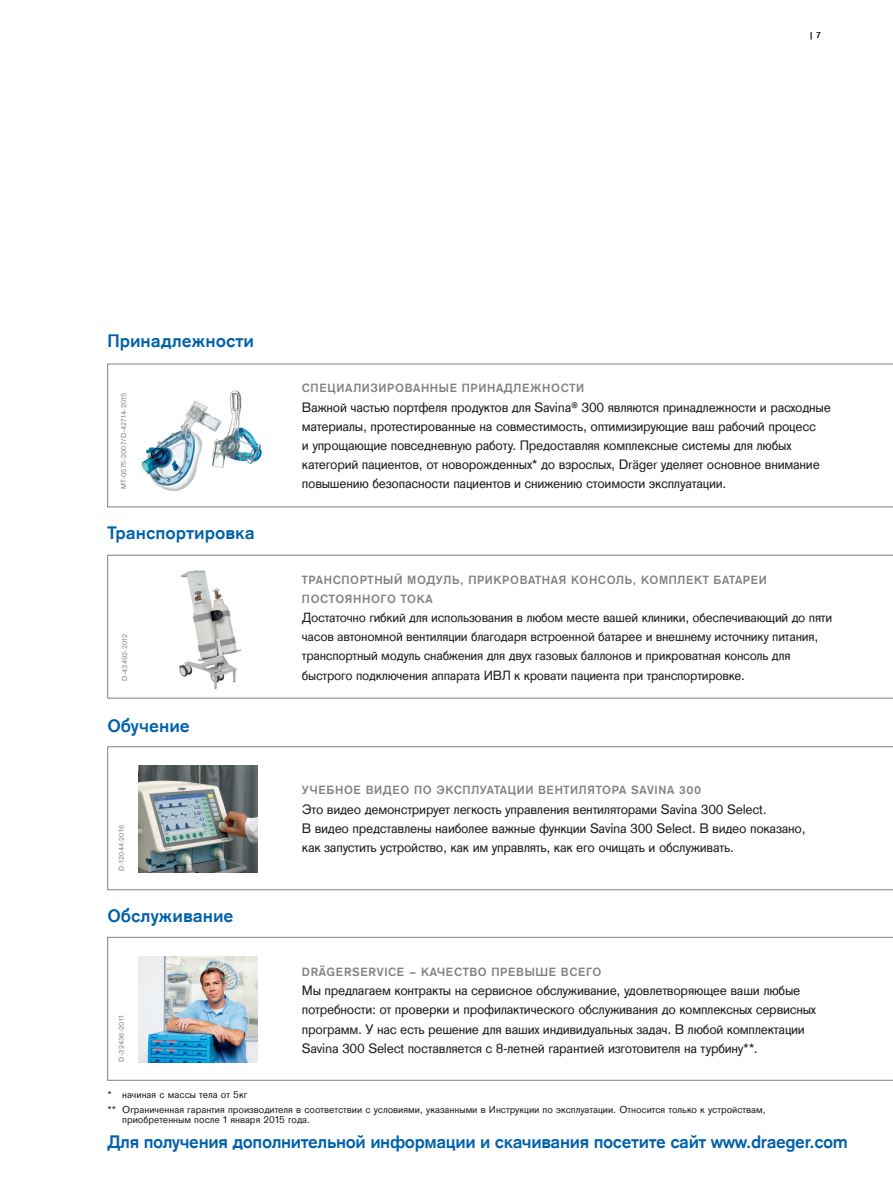
<style>
.page{position:relative;width:893px;height:1191px;background:#fff}
.page>*{position:absolute;margin:0;border:0;box-sizing:border-box;transform-origin:0 0}
.Subheading_1{font:700 18.75px "Draeger Sans Global";letter-spacing:-.02em;color:#0161aa}
.Introductory_text{font:700 18.75px "Draeger Sans Global";color:#0161aa}
.Body_text_DraeSansRe{font:14.25px/19.2px "Draeger Sans Global";letter-spacing:-.02em;color:#231f20}
.Body_text_DraeSansRe-2{font:13.8px/19.2px "Draeger Sans Global";letter-spacing:-.02em;color:#231f20}
.Subheading_1-2{font:700 12.3px/19.2px "Draeger Sans Global";letter-spacing:.05em;color:#808285}
.Fußnote{font:10.5px/10.5px "Draeger Sans Global";color:#231f20}
.Pagination{font:9px "Draeger Sans Global";color:#231f20}
.Bildnummer_-_5_5{font:7.5px "Draeger Sans Global";letter-spacing:.025em;color:#808285}
</style>
<div class="page">
<svg style="left:107px;top:746px;width:786px;height:144px"></svg>
<svg style="left:107px;top:555px;width:786px;height:143px"></svg>
<svg style="left:107px;top:364px;width:786px;height:143px"></svg>
<img style="left:154px;top:563px;width:103px;height:132px">
<svg style="left:107px;top:937px;width:786px;height:143px"></svg>
<img style="left:138px;top:956px;width:120px;height:106px">
<img style="left:138px;top:766px;width:120px;height:106px">
<img style="left:139px;top:396px;width:86px;height:99px">
<img style="left:208px;top:389px;width:57px;height:81px">
<p class="Pagination" style="left:809px;top:30px;width:13px">| 7</p>
<p class="Introductory_text" style="left:107px;top:330px;width:148px">Принадлежности</p>
<p class="Bildnummer_-_5_5" style="left:119px;top:489px;width:98px;rotate:-90deg">MT-0575-2007/D-42714-2015</p>
<p class="Introductory_text" style="left:107px;top:521px;width:149px">Транспортировка</p>
<p class="Bildnummer_-_5_5" style="left:120px;top:681px;width:49px;rotate:-90deg">D-43492-2012</p>
<p class="Introductory_text" style="left:107px;top:714px;width:84px">Обучение</p>
<p class="Bildnummer_-_5_5" style="left:117px;top:871px;width:47px;rotate:-90deg">D-12044-2016</p>
<p class="Introductory_text" style="left:107px;top:904px;width:128px">Обслуживание</p>
<p class="Bildnummer_-_5_5" style="left:117px;top:1061px;width:47px;rotate:-90deg">D-32436-2011</p>
<p class="Subheading_1-2" style="left:302px;top:378px;width:284px">СПЕЦИАЛИЗИРОВАННЫЕ ПРИНАДЛЕЖНОСТИ</p>
<p class="Body_text_DraeSansRe" style="left:302px;top:397px;width:530px">Важной частью портфеля продуктов для Savina® 300 являются принадлежности и расходные материалы, протестированные на совместимость, оптимизирующие ваш рабочий процесс<br>и упрощающие повседневную работу. Предоставляя комплексные системы для любых категорий пациентов, от новорожденных* до взрослых, Dräger уделяет основное внимание повышению безопасности пациентов и снижению стоимости эксплуатации.</p>
<p class="Subheading_1-2" style="left:302px;top:570px;width:467px">ТРАНСПОРТНЫЙ МОДУЛЬ, ПРИКРОВАТНАЯ КОНСОЛЬ, КОМПЛЕКТ БАТАРЕИ<br>ПОСТОЯННОГО ТОКА</p>
<p class="Body_text_DraeSansRe-2" style="left:302px;top:607px;width:532px">Достаточно гибкий для использования в любом месте вашей клиники, обеспечивающий до пяти часов автономной вентиляции благодаря встроенной батарее и внешнему источнику питания, транспортный модуль снабжения для двух газовых баллонов и прикроватная консоль для</p>
<p class="Body_text_DraeSansRe-2" style="left:302px;top:665px;width:445px">быстрого подключения аппарата ИВЛ к кровати пациента при транспортировке.</p>
<p class="Subheading_1-2" style="left:302px;top:780px;width:401px">УЧЕБНОЕ ВИДЕО ПО ЭКСПЛУАТАЦИИ ВЕНТИЛЯТОРА SAVINA 300</p>
<p class="Body_text_DraeSansRe" style="left:302px;top:799px;width:505px">Это видео демонстрирует легкость управления вентиляторами Savina 300 Select.<br>В видео представлены наиболее важные функции Savina 300 Select. В видео показано, как запустить устройство, как им управлять, как его очищать и обслуживать.</p>
<p class="Subheading_1-2" style="left:302px;top:962px;width:301px">DRÄGERSERVICE – КАЧЕСТВО ПРЕВЫШЕ ВСЕГО</p>
<p class="Body_text_DraeSansRe" style="left:302px;top:980px;width:516px">Мы предлагаем контракты на сервисное обслуживание, удовлетворяющее ваши любые потребности: от проверки и профилактического обслуживания до комплексных сервисных программ. У нас есть решение для ваших индивидуальных задач. В любой комплектации Savina 300 Select поставляется с 8-летней гарантией изготовителя на турбину**.</p>
<p class="Fußnote" style="left:107px;top:1089px;width:141px">* начиная с массы тела от 5кг</p>
<p class="Fußnote" style="left:122px;top:1103px;width:645px;text-indent:-15px">** Ограниченная гарантия производителя в соответствии с условиями, указанными в Инструкции по эксплуатации. Относится только к устройствам, приобретенным после 1 января 2015 года.</p>
<p class="Subheading_1" style="left:107px;top:1131px;width:742px">Для получения дополнительной информации и скачивания посетите сайт www.draeger.com</p>
</div>
